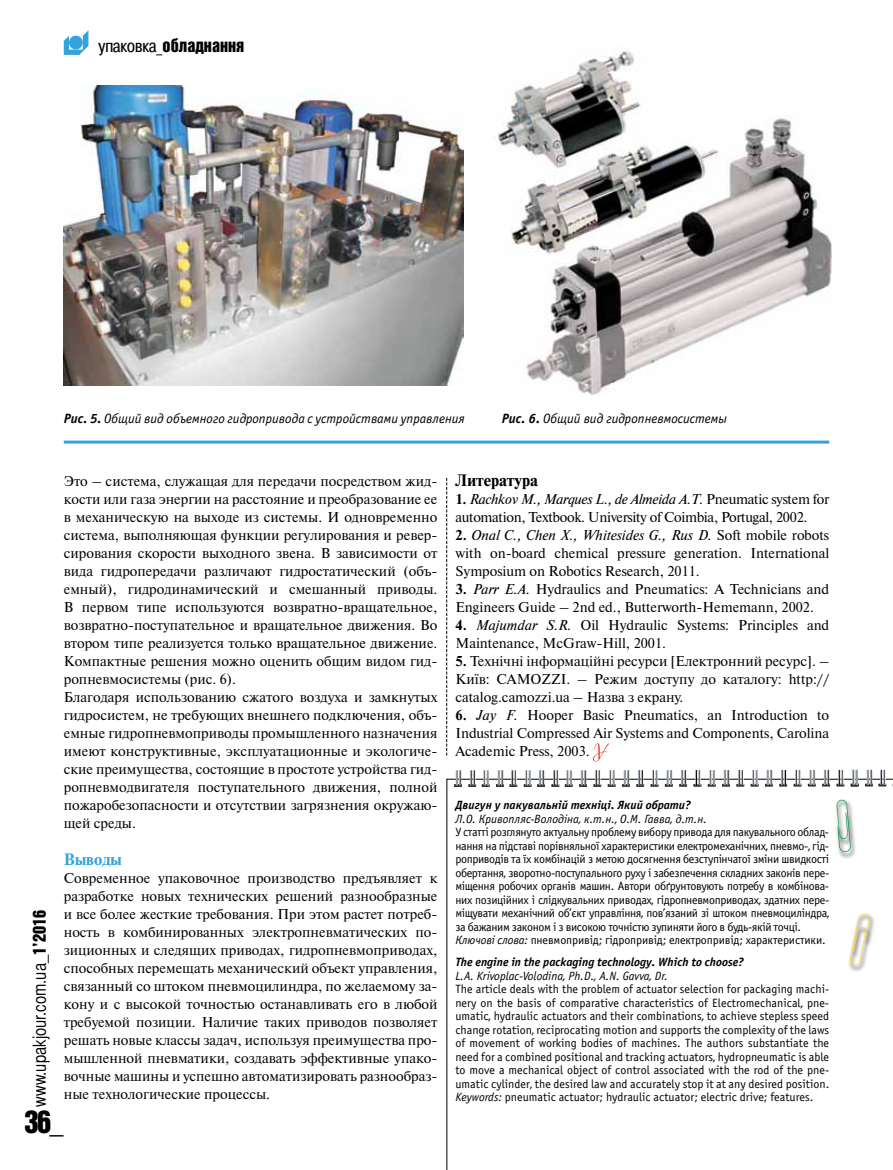
<style>
.page{position:relative;width:893px;height:1170px;background:#fff}
.page>*{position:absolute;margin:0;border:0;box-sizing:border-box;transform-origin:0 0}
.t1{font:31.5px "Bastion Kontrast Alt C";color:#000}
.t2{font:18px "Bastion C";color:#000}
.t3{font:18px "Bastion Kontrast Alt C";color:#000}
.t4{font:700 16.5px "Newton C";color:#000}
.t5{font:700 16.5px "Newton C";color:#33a3dc}
.t6{font:14.25px/18px "Newton C";color:#000;text-align:justify}
.t7{font:14.25px/18px "Newton C";letter-spacing:-.02em;color:#000}
.t8{font:italic 13.5px "Officina Sans C";color:#000}
.t9{font:12px/13.5px "Officina Sans C";letter-spacing:-.03em;color:#000}
.t10{font:italic 12px "Officina Sans C";color:#000}
.t11{font:italic 700 12px "Officina Sans C";color:#000}
.s1{font-family:"Pragmatica Cond C"}
.s2{font-weight:700}
.s3{font-family:"Bastion Kontrast Alt C"}
.s4{font-style:italic}
</style>
<div class="page">
<svg style="left:593px;top:743px;width:16px;height:18px"></svg>
<svg style="left:446px;top:778px;width:447px;height:391px"></svg>
<svg style="left:793px;top:783px;width:8px;height:3px"></svg>
<svg style="left:565px;top:770px;width:8px;height:16px"></svg>
<svg style="left:579px;top:770px;width:8px;height:16px"></svg>
<svg style="left:551px;top:770px;width:8px;height:16px"></svg>
<svg style="left:556px;top:770px;width:3px;height:15px"></svg>
<svg style="left:524px;top:770px;width:21px;height:16px"></svg>
<svg style="left:482px;top:770px;width:8px;height:16px"></svg>
<svg style="left:496px;top:770px;width:21px;height:16px"></svg>
<svg style="left:454px;top:770px;width:8px;height:16px"></svg>
<svg style="left:468px;top:770px;width:8px;height:16px"></svg>
<svg style="left:473px;top:770px;width:3px;height:15px"></svg>
<svg style="left:593px;top:770px;width:8px;height:16px"></svg>
<svg style="left:598px;top:770px;width:3px;height:15px"></svg>
<svg style="left:608px;top:770px;width:8px;height:16px"></svg>
<svg style="left:622px;top:770px;width:8px;height:16px"></svg>
<svg style="left:636px;top:770px;width:8px;height:16px"></svg>
<svg style="left:641px;top:770px;width:3px;height:15px"></svg>
<svg style="left:652px;top:770px;width:3px;height:15px"></svg>
<svg style="left:655px;top:770px;width:3px;height:15px"></svg>
<svg style="left:665px;top:770px;width:8px;height:16px"></svg>
<svg style="left:679px;top:770px;width:8px;height:16px"></svg>
<svg style="left:693px;top:770px;width:8px;height:16px"></svg>
<svg style="left:698px;top:770px;width:3px;height:15px"></svg>
<svg style="left:708px;top:770px;width:8px;height:16px"></svg>
<svg style="left:722px;top:770px;width:8px;height:16px"></svg>
<svg style="left:736px;top:770px;width:8px;height:16px"></svg>
<svg style="left:741px;top:770px;width:3px;height:15px"></svg>
<svg style="left:751px;top:770px;width:7px;height:16px"></svg>
<svg style="left:765px;top:770px;width:8px;height:16px"></svg>
<svg style="left:779px;top:770px;width:8px;height:16px"></svg>
<svg style="left:795px;top:769px;width:3px;height:16px"></svg>
<svg style="left:798px;top:770px;width:3px;height:15px"></svg>
<svg style="left:808px;top:769px;width:8px;height:17px"></svg>
<svg style="left:822px;top:769px;width:8px;height:17px"></svg>
<svg style="left:836px;top:769px;width:8px;height:17px"></svg>
<svg style="left:841px;top:769px;width:3px;height:16px"></svg>
<svg style="left:851px;top:769px;width:8px;height:17px"></svg>
<svg style="left:865px;top:769px;width:21px;height:17px"></svg>
<img style="left:834px;top:798px;width:23px;height:61px">
<svg style="left:836px;top:799px;width:15px;height:53px"></svg>
<img style="left:847px;top:912px;width:29px;height:61px">
<svg style="left:849px;top:913px;width:21px;height:52px"></svg>
<svg style="left:64px;top:30px;width:24px;height:25px"></svg>
<img style="left:493px;top:51px;width:338px;height:344px">
<img style="left:64px;top:85px;width:399px;height:300px">
<hr style="left:64px;top:440px;width:765px;height:3px;background:#33a3dc">
<svg style="left:446px;top:478px;width:1px;height:278px"></svg>
<p class="t3" style="left:99px;top:36px;width:147px"><span class="s1">упаковка_</span>обладнання</p>
<p class="t8" style="left:64px;top:411px;width:403px"><span class="s2">Рис. 5.</span> Общий вид объемного гидропривода с устройствами управления</p>
<p class="t8" style="left:502px;top:411px;width:227px"><span class="s2">Рис. 6.</span> Общий вид гидропневмосистемы</p>
<p class="t2" style="left:29px;top:1106px;width:198px;rotate:-90deg">www.upakjour.com.ua_<span class="s3">1’2016</span></p>
<p class="t6" style="left:64px;top:472px;width:375px;text-align:left">Это – система, служащая для передачи посредством жид&shy;кости или газа энергии на расстояние и преобразование ее в механическую на выходе из системы. И одновременно система, выполняющая функции регулирования и ревер&shy;сирования скорости выходного звена. В зависимости от вида гидропередачи различают гидростатический (объ&shy;емный), гидродинамический и смешанный приводы.<br>В первом типе используются возвратно-вращательное, возвратно-поступательное и вращательное движения. Во втором типе реализуется только вращательное движение.<br>Компактные решения можно оценить общим видом гид&shy;ропневмосистемы (рис. 6).<br>Благодаря использованию сжатого воздуха и замкнутых гидросистем, не требующих внешнего подключения, объ&shy;емные гидропневмоприводы промышленного назначения имеют конструктивные, эксплуатационные и экологиче&shy;ские преимущества, состоящие в простоте устройства гид&shy;ропневмодвигателя поступательного движения, полной пожаробезопасности и отсутствии загрязнения окружаю&shy;щей среды.</p>
<p class="t5" style="left:64px;top:849px;width:59px">Выводы</p>
<p class="t6" style="left:64px;top:868px;width:375px">Современное упаковочное производство предъявляет к разработке новых технических решений разнообразные и все более жесткие требования. При этом растет потреб&shy;ность в комбинированных электропневматических по&shy;зиционных и следящих приводах, гидропневмоприводах, способных перемещать механический объект управления, связанный со штоком пневмоцилиндра, по желаемому за&shy;кону и с высокой точностью останавливать его в любой требуемой позиции. Наличие таких приводов позволяет решать новые классы задач, используя преимущества про&shy;мышленной пневматики, создавать эффективные упако&shy;вочные машины и успешно автоматизировать разнообраз&shy;ные технологические процессы.</p>
<p class="t4" style="left:455px;top:471px;width:84px">Литература</p>
<p class="t7" style="left:455px;top:490px;width:375px"><span class="s2">1.</span> <span class="s4">Rachkov M., Marques L., de Almeida A.T.</span> Pneumatic system for automation, Textbook. University of Coimbia, Portugal, 2002.</p>
<p class="t6" style="left:455px;top:526px;width:375px"><span class="s2">2.</span> <span class="s4">Onal C., Chen X., Whitesides G., Rus D.</span> Soft mobile robots with on-board chemical pressure generation. International Symposium on Robotics Research, 2011.</p>
<p class="t6" style="left:455px;top:580px;width:375px"><span class="s2">3.</span> <span class="s4">Parr E.A.</span> Hydraulics and Pneumatics: A Technicians and<br>Engineers Guide – 2nd ed., Butterworth-Hememann, 2002.</p>
<p class="t6" style="left:455px;top:616px;width:375px"><span class="s2">4.</span> <span class="s4">Majumdar S.R.</span> Oil Hydraulic Systems: Principles and<br>Maintenance, McGraw-Hill, 2001.</p>
<p class="t6" style="left:455px;top:652px;width:375px"><span class="s2">5.</span> Технічні інформаційні ресурси [Електронний ресурс]. – Київ: СAMOZZI. – Режим доступу до каталогу: http:// catalog.camozzi.ua – Назва з екрану.</p>
<p class="t6" style="left:455px;top:706px;width:375px"><span class="s2">6.</span> <span class="s4">Jay F.</span> Hooper Basic Pneumatics, an Introduction to Industrial Compressed Air Systems and Components, Carolina Academic Press, 2003.</p>
<p class="t11" style="left:455px;top:798px;width:237px">Двигун у пакувальній техніці. Який обрати?</p>
<p class="t10" style="left:455px;top:812px;width:253px">Л.О. Кривопляс-Володіна, к.т.н., О.М. Гавва, д.т.н.</p>
<p class="t9" style="left:455px;top:825px;width:375px">У статті розглянуто актуальну проблему вибору привода для пакувального облад&shy;нання на підставі порівняльної характеристики електромеханічних, пневмо-, гід&shy;роприводів та їх комбінацій з метою досягнення безступінчатої зміни швидкості обертання, зворотно-поступального руху і забезпечення складних законів пере&shy;міщення робочих органів машин. Автори обґрунтовують потребу в комбінова&shy;них позиційних і слідкувальних приводах, гідропневмоприводах, здатних пере&shy;міщувати механічний об’єкт управління, пов’язаний зі штоком пневмоциліндра, за бажаним законом і з високою точністю зупиняти його в будь-якій точці.<br><span class="s4">Ключові слова:</span> пневмопривід; гідропривід; електропривід; характеристики.</p>
<p class="t11" style="left:455px;top:955px;width:290px">The engine in the packaging technology. Which to choose?</p>
<p class="t10" style="left:455px;top:969px;width:214px">L.A. Krivoplac-Volodina, Ph.D., A.N. Gavva, Dr.</p>
<p class="t9" style="left:455px;top:982px;width:375px;text-align:justify">The article deals with the problem of actuator selection for packaging machi&shy;nery on the basis of comparative characteristics of Electromechanical, pne&shy;umatic, hydraulic actuators and their combinations, to achieve stepless speed change rotation, reciprocating motion and supports the complexity of the laws of movement of working bodies of machines. The authors substantiate the need for a combined positional and tracking actuators, hydropneumatic is able to move a mechanical object of control associated with the rod of the pne&shy;umatic cylinder, the desired law and accurately stop it at any desired position.<br><span class="s4">Keywords:</span> pneumatic actuator; hydraulic actuator; electric drive; features.</p>
<h1 class="t1" style="left:25px;top:1105px;width:41px">36_</h1>
</div>
